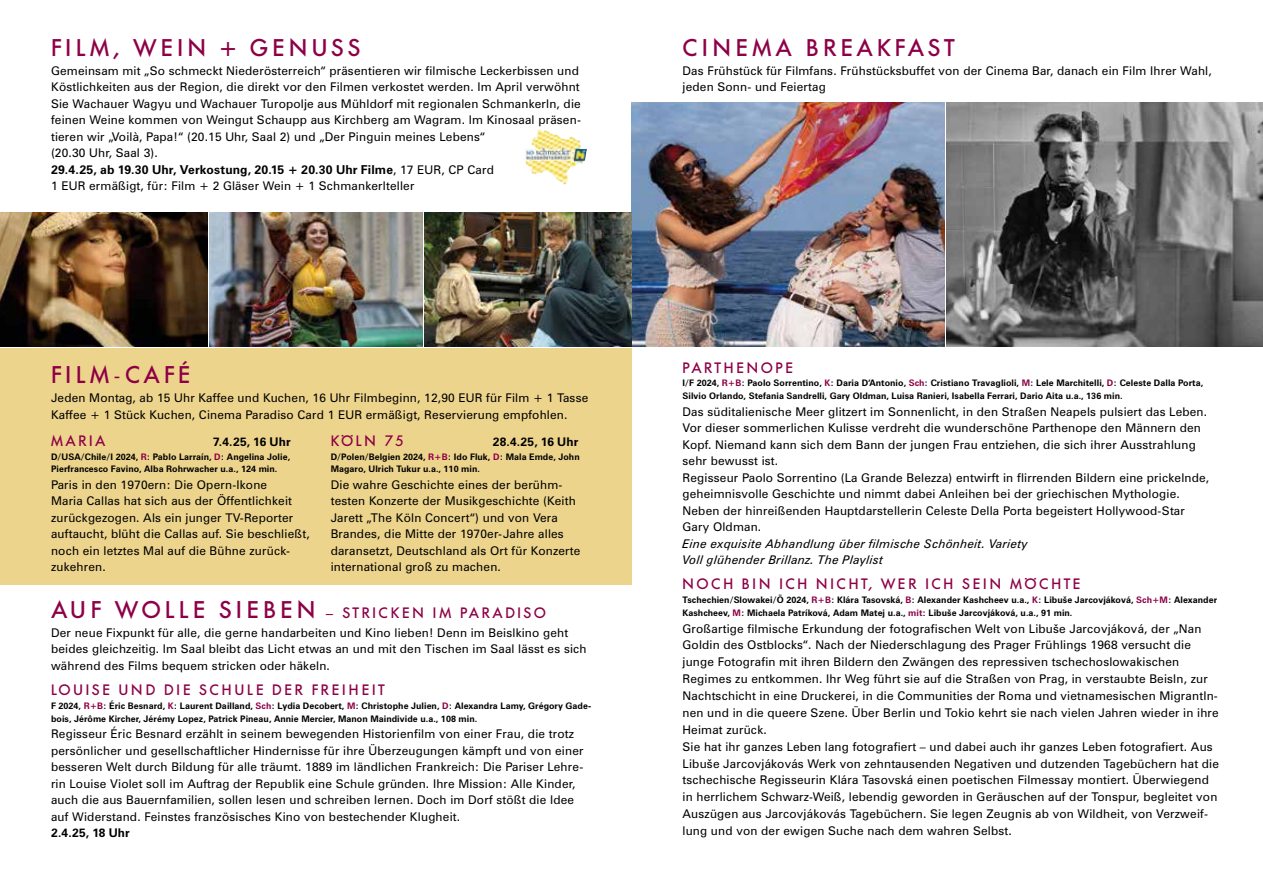
<style>
.page{position:relative;width:1263px;height:893px;background:#fff}
.page>*{position:absolute;margin:0;border:0;box-sizing:border-box;transform-origin:0 0}
.t1{font:500 24px "Futura BQ";letter-spacing:.15em;color:#8d0047}
.t2{font:500 24px "Futura BQ";letter-spacing:.17em;color:#8d0047}
.t3{font:500 15px "Futura BQ";letter-spacing:.15em;color:#8d0047}
.t4{font:500 15px "Futura BQ";letter-spacing:.17em;color:#8d0047}
.t5{font:500 15px "Futura BQ";letter-spacing:.19em;color:#8d0047}
.t6{font:700 12.3px "Zurich BT";letter-spacing:.01em;color:#000}
.t7{font:12px/16.5px "Zurich BT";letter-spacing:.015em;color:#000}
.t8{font:italic 12px/16.5px "Zurich BT";letter-spacing:.015em;color:#000}
.t9{font:700 12px "Zurich BT";letter-spacing:.015em;color:#000}
.t10{font:700 9px/12.8px "Zurich BT";letter-spacing:.005em;color:#000}
.s1{font-weight:400;font-size:12px}
.s2{color:#8d0047}
.s3{font-size:24px}
</style>
<div class="page">
<img style="left:524px;top:131px;width:45px;height:54px">
<img style="left:631px;top:102px;width:313px;height:245px">
<img style="left:946px;top:102px;width:317px;height:245px">
<div style="left:0;top:349px;width:631px;height:236px;background:#edd48c"></div>
<img style="left:0;top:213px;width:208px;height:134px">
<img style="left:210px;top:213px;width:212px;height:134px">
<img style="left:424px;top:213px;width:207px;height:134px">
<h1 class="t2" style="left:51px;top:34px;width:311px">FILM, WEIN + GENUSS</h1>
<p class="t7" style="left:51px;top:62px;width:531px">Gemeinsam mit „So schmeckt Niederösterreich“ präsentieren wir filmische Leckerbissen und Köstlichkeiten aus der Region, die direkt vor den Filmen verkostet werden. Im April verwöhnt Sie Wachauer Wagyu und Wachauer Turopolje aus Mühldorf mit regionalen Schmankerln, die feinen Weine kommen von Weingut Schaupp aus Kirchberg am Wagram. Im Kinosaal präsen&shy;tieren wir „Voilà, Papa!“ (20.15 Uhr, Saal 2) und „Der Pinguin meines Lebens“<br>(20.30 Uhr, Saal 3).</p>
<p class="t6" style="left:51px;top:162px;width:444px">29.4.25, ab 19.30 Uhr, Verkostung, 20.15 + 20.30 Uhr Filme<span class="s1">, 17 EUR, CP Card</span></p>
<p class="t7" style="left:51px;top:177px;width:365px">1 EUR ermäßigt, für: Film + 2 Gläser Wein + 1 Schmankerlteller</p>
<h1 class="t1" style="left:51px;top:361px;width:141px">FILM-CAFÉ</h1>
<p class="t7" style="left:51px;top:389px;width:539px">Jeden Montag, ab 15 Uhr Kaffee und Kuchen, 16 Uhr Filmbeginn, 12,90 EUR für Film + 1 Tasse<br>Kaffee + 1 Stück Kuchen, Cinema Paradiso Card 1 EUR ermäßigt, Reservierung empfohlen.</p>
<p class="t3" style="left:51px;top:432px;width:56px">MARIA</p>
<p class="t9" style="left:213px;top:434px;width:79px">7.4.25, 16 Uhr</p>
<p class="t10" style="left:51px;top:450px;width:241px">D/USA/Chile/I 2024, <span class="s2">R</span>: Pablo Larraín, <span class="s2">D</span>: Angelina Jolie,<br>Pierfrancesco Favino, Alba Rohrwacher u.a., 124 min.</p>
<p class="t7" style="left:51px;top:476px;width:260px">Paris in den 1970ern: Die Opern-Ikone<br>Maria Callas hat sich aus der Öffentlichkeit zurückgezogen. Als ein junger TV-Reporter auftaucht, blüht die Callas auf. Sie beschließt, noch ein letztes Mal auf die Bühne zurück&shy;zukehren.</p>
<p class="t3" style="left:331px;top:432px;width:75px">KÖLN 75</p>
<p class="t9" style="left:493px;top:434px;width:87px">28.4.25, 16 Uhr</p>
<p class="t10" style="left:331px;top:450px;width:251px">D/Polen/Belgien 2024, <span class="s2">R+B</span>: Ido Fluk, <span class="s2">D</span>: Mala Emde, John<br>Magaro, Ulrich Tukur u.a., 110 min.</p>
<p class="t7" style="left:331px;top:476px;width:251px">Die wahre Geschichte eines der berühm&shy;testen Konzerte der Musikgeschichte (Keith Jarett „The Köln Concert“) und von Vera Brandes, die Mitte der 1970er-Jahre alles daransetzt, Deutschland als Ort für Konzerte international groß zu machen.</p>
<p class="t3" style="left:51px;top:604px;width:497px"><span class="s3">AUF WOLLE SIEBEN</span> – STRICKEN IM PARADISO</p>
<p class="t7" style="left:51px;top:624px;width:537px">Der neue Fixpunkt für alle, die gerne handarbeiten und Kino lieben! Denn im Beislkino geht beides gleichzeitig. Im Saal bleibt das Licht etwas an und mit den Tischen im Saal lässt es sich während des Films bequem stricken oder häkeln.</p>
<p class="t5" style="left:51px;top:681px;width:336px">LOUISE UND DIE SCHULE DER FREIHEIT</p>
<p class="t10" style="left:51px;top:699px;width:542px">F 2024, <span class="s2">R+B</span>: Éric Besnard, <span class="s2">K</span>: Laurent Dailland, <span class="s2">Sch</span>: Lydia Decobert, <span class="s2">M</span>: Christophe Julien, <span class="s2">D</span>: Alexandra Lamy, Grégory Gade&shy;bois, Jérôme Kircher, Jérémy Lopez, Patrick Pineau, Annie Mercier, Manon Maindivide u.a., 108 min.</p>
<p class="t7" style="left:51px;top:725px;width:534px">Regisseur Éric Besnard erzählt in seinem bewegenden Historienfilm von einer Frau, die trotz persönlicher und gesellschaftlicher Hindernisse für ihre Überzeugungen kämpft und von einer besseren Welt durch Bildung für alle träumt. 1889 im ländlichen Frankreich: Die Pariser Lehre&shy;rin Louise Violet soll im Auftrag der Republik eine Schule gründen. Ihre Mission: Alle Kinder, auch die aus Bauernfamilien, sollen lesen und schreiben lernen. Doch im Dorf stößt die Idee auf Widerstand. Feinstes französisches Kino von bestechender Klugheit.</p>
<p class="t9" style="left:51px;top:825px;width:80px">2.4.25, 18 Uhr</p>
<h1 class="t1" style="left:682px;top:34px;width:274px">CINEMA BREAKFAST</h1>
<p class="t7" style="left:682px;top:62px;width:531px">Das Frühstück für Filmfans. Frühstücksbuffet von der Cinema Bar, danach ein Film Ihrer Wahl, jeden Sonn- und Feiertag</p>
<p class="t3" style="left:682px;top:359px;width:112px">PARTHENOPE</p>
<p class="t10" style="left:682px;top:377px;width:522px">I/F 2024, <span class="s2">R+B</span>: Paolo Sorrentino, <span class="s2">K</span>: Daria D‘Antonio, <span class="s2">Sch</span>: Cristiano Travaglioli, <span class="s2">M</span>: Lele Marchitelli, <span class="s2">D</span>: Celeste Dalla Porta,<br>Silvio Orlando, Stefania Sandrelli, Gary Oldman, Luisa Ranieri, Isabella Ferrari, Dario Aita u.a., 136 min.</p>
<p class="t7" style="left:682px;top:403px;width:528px">Das süditalienische Meer glitzert im Sonnenlicht, in den Straßen Neapels pulsiert das Leben.<br>Vor dieser sommerlichen Kulisse verdreht die wunderschöne Parthenope den Männern den Kopf. Niemand kann sich dem Bann der jungen Frau entziehen, die sich ihrer Ausstrahlung sehr bewusst ist.<br>Regisseur Paolo Sorrentino (La Grande Belezza) entwirft in flirrenden Bildern eine prickelnde, geheimnisvolle Geschichte und nimmt dabei Anleihen bei der griechischen Mythologie.<br>Neben der hinreißenden Hauptdarstellerin Celeste Della Porta begeistert Hollywood-Star Gary Oldman.</p>
<p class="t8" style="left:682px;top:535px;width:347px">Eine exquisite Abhandlung über filmische Schönheit. Variety<br>Voll glühender Brillanz. The Playlist</p>
<p class="t4" style="left:682px;top:575px;width:399px">NOCH BIN ICH NICHT, WER ICH SEIN MÖCHTE</p>
<p class="t10" style="left:682px;top:593px;width:536px">Tschechien/Slowakei/Ö 2024, <span class="s2">R+B</span>: Klára Tasovská, <span class="s2">B</span>: Alexander Kashcheev u.a., <span class="s2">K</span>: Libuše Jarcovjáková, <span class="s2">Sch+M</span>: Alexander<br>Kashcheev, <span class="s2">M</span>: Michaela Patríková, Adam Matej u.a., <span class="s2">mit</span>: Libuše Jarcovjáková, u.a., 91 min.</p>
<p class="t7" style="left:682px;top:620px;width:538px">Großartige filmische Erkundung der fotografischen Welt von Libuše Jarcovjáková, der „Nan Goldin des Ostblocks“. Nach der Niederschlagung des Prager Frühlings 1968 versucht die junge Fotografin mit ihren Bildern den Zwängen des repressiven tschechoslowakischen Regimes zu entkommen. Ihr Weg führt sie auf die Straßen von Prag, in verstaubte Beisln, zur Nachtschicht in eine Druckerei, in die Communities der Roma und vietnamesischen MigrantIn&shy;nen und in die queere Szene. Über Berlin und Tokio kehrt sie nach vielen Jahren wieder in ihre Heimat zurück.<br>Sie hat ihr ganzes Leben lang fotografiert – und dabei auch ihr ganzes Leben fotografiert. Aus Libuše Jarcovjákovás Werk von zehntausenden Negativen und dutzenden Tagebüchern hat die tschechische Regisseurin Klára Tasovská einen poetischen Filmessay montiert. Überwiegend in herrlichem Schwarz-Weiß, lebendig geworden in Geräuschen auf der Tonspur, begleitet von Auszügen aus Jarcovjákovás Tagebüchern. Sie legen Zeugnis ab von Wildheit, von Verzweif&shy;lung und von der ewigen Suche nach dem wahren Selbst.</p>
</div>
